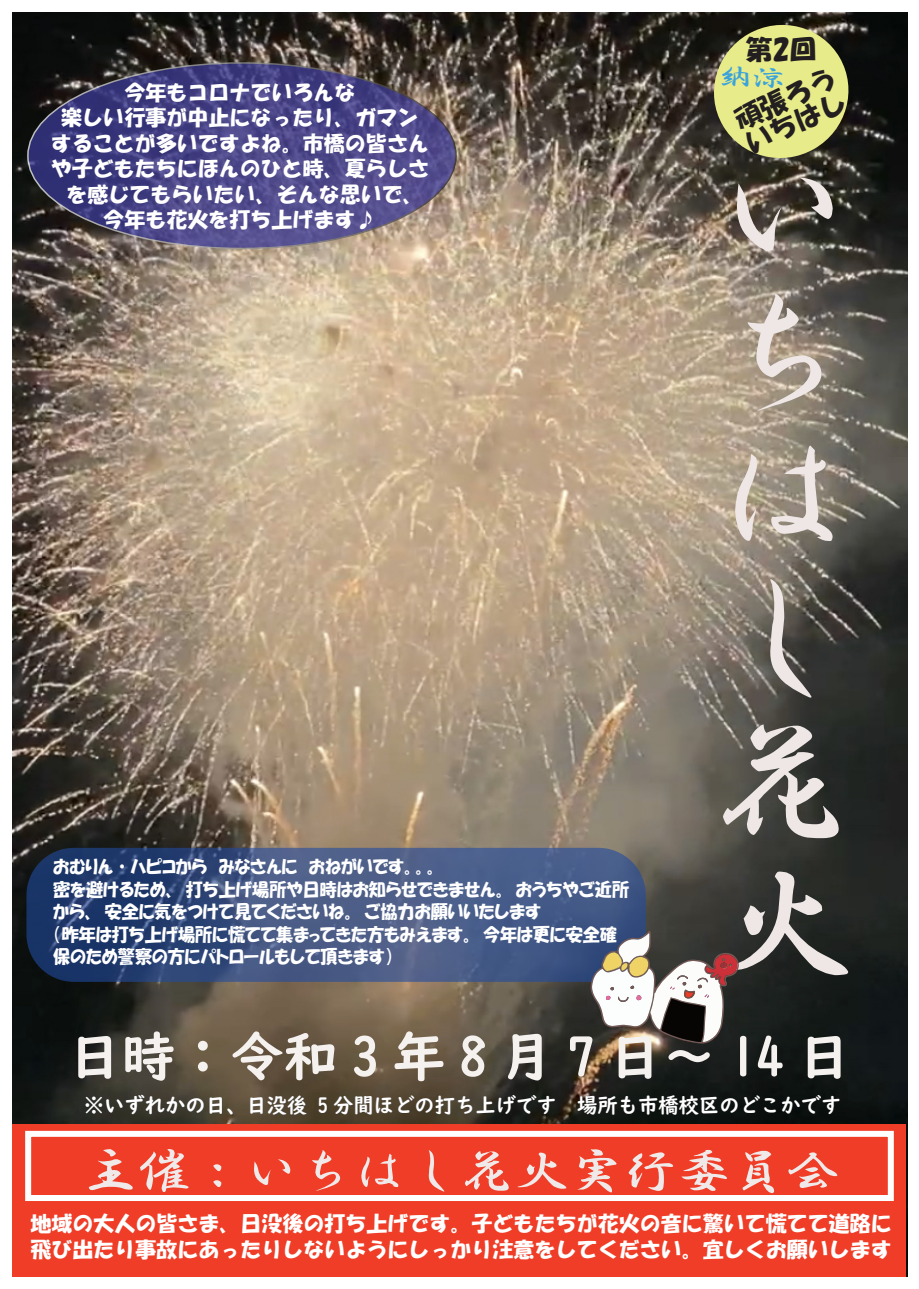
<style>
.page{position:relative;width:919px;height:1289px;background:#fff}
.page>*{position:absolute;margin:0;border:0;box-sizing:border-box;transform-origin:0 0}
.t1{font:142.5px/142.6px "HGS Gyoshotai";color:#eee7e6}
.t2{font:54px "UD Digi Kyokasho N B";letter-spacing:.25em;color:#f4f1ef}
.t3{font:49.8px "HGS Gyoshotai";color:#efeae9;scale:1.09 1}
.t4{font:27px/25.5px "HGS Soei Kakupoptai";color:#231f20}
.t5{font:21px/25.5px "HGS Soei Kakupoptai";color:#fff;text-align:center}
.t6{font:21px "UD Digi Kyokasho N B";color:#fff}
.t7{font:18px/22.5px "HGP Soei Kakupoptai";color:#fff;scale:.95 1}
</style>
<div class="page">
<img style="left:13px;top:13px;width:894px;height:1263px">
<svg style="left:28px;top:63px;width:428px;height:185px;background:#484486"></svg>
<div style="left:13px;top:1123px;width:893px;height:153px;background:#ef3d27"></div>
<div style="left:25px;top:1130px;width:868px;height:70px;border:6px solid #fff"></div>
<svg style="left:86px;top:1094px;width:118px;height:20px;background:#44433c"></svg>
<svg style="left:210px;top:1097px;width:23px;height:17px"></svg>
<svg style="left:250px;top:1095px;width:56px;height:19px"></svg>
<svg style="left:319px;top:1097px;width:8px;height:16px"></svg>
<svg style="left:334px;top:1096px;width:58px;height:18px"></svg>
<svg style="left:398px;top:1095px;width:156px;height:19px;background:#312d24"></svg>
<svg style="left:577px;top:1095px;width:160px;height:19px;background:#181918"></svg>
<svg style="left:744px;top:1095px;width:31px;height:18px"></svg>
<svg style="left:782px;top:1095px;width:57px;height:19px"></svg>
<svg style="left:26px;top:847px;width:619px;height:134px;background:#3d527f"></svg>
<svg style="left:590px;top:930px;width:150px;height:113px"></svg>
<svg style="left:704px;top:15px;width:153px;height:152px;background:#9d9e61"></svg>
<p class="t5" style="left:51px;top:79px;width:379px">今年もコロナでいろんな<br>楽しい行事が中止になったり、ガマンすることが多いですよね。市橋の皆さんや子どもたちにほんのひと時、夏らしさを感じてもらいたい、そんな思いで、今年も花火を打ち上げます♪</p>
<p class="t7" style="left:53px;top:855px;width:607px">おむりん・ハピコから　みなさんに　おねがいです。。。<br>密を避けるため、打ち上げ場所や日時はお知らせできません。おうちやご近所から、安全に気をつけて見てくださいね。ご協力お願いいたします<br>（昨年は打ち上げ場所に慌てて集まってきた方もみえます。今年は更に安全確保のため警察の方にパトロールもして頂きます）</p>
<p class="t4" style="left:745px;top:36px;width:73px">第2回</p>
<p class="t4" style="left:730px;top:110px;width:110px;rotate:-25deg">頑張ろういちはし</p>
<h1 class="t1" style="left:711px;top:138px;width:139px">いちはし花火</h1>
<h2 class="t2" style="left:68px;top:1024px;width:784px">日時：令和3年8月7日～14日</h2>
<p class="t6" style="left:84px;top:1092px;width:759px">※いずれかの日、日没後 5 分間ほどの打ち上げです 場所も市橋校区のどこかです</p>
<h3 class="t3" style="left:82px;top:1145px;width:695px">主催：いちはし花火実行委員会</h3>
<p class="t5" style="left:30px;top:1210px;width:863px;text-align:left">地域の大人の皆さま、日没後の打ち上げです。子どもたちが花火の音に驚いて慌てて道路に飛び出たり事故にあったりしないようにしっかり注意をしてください。宜しくお願いします</p>
</div>
